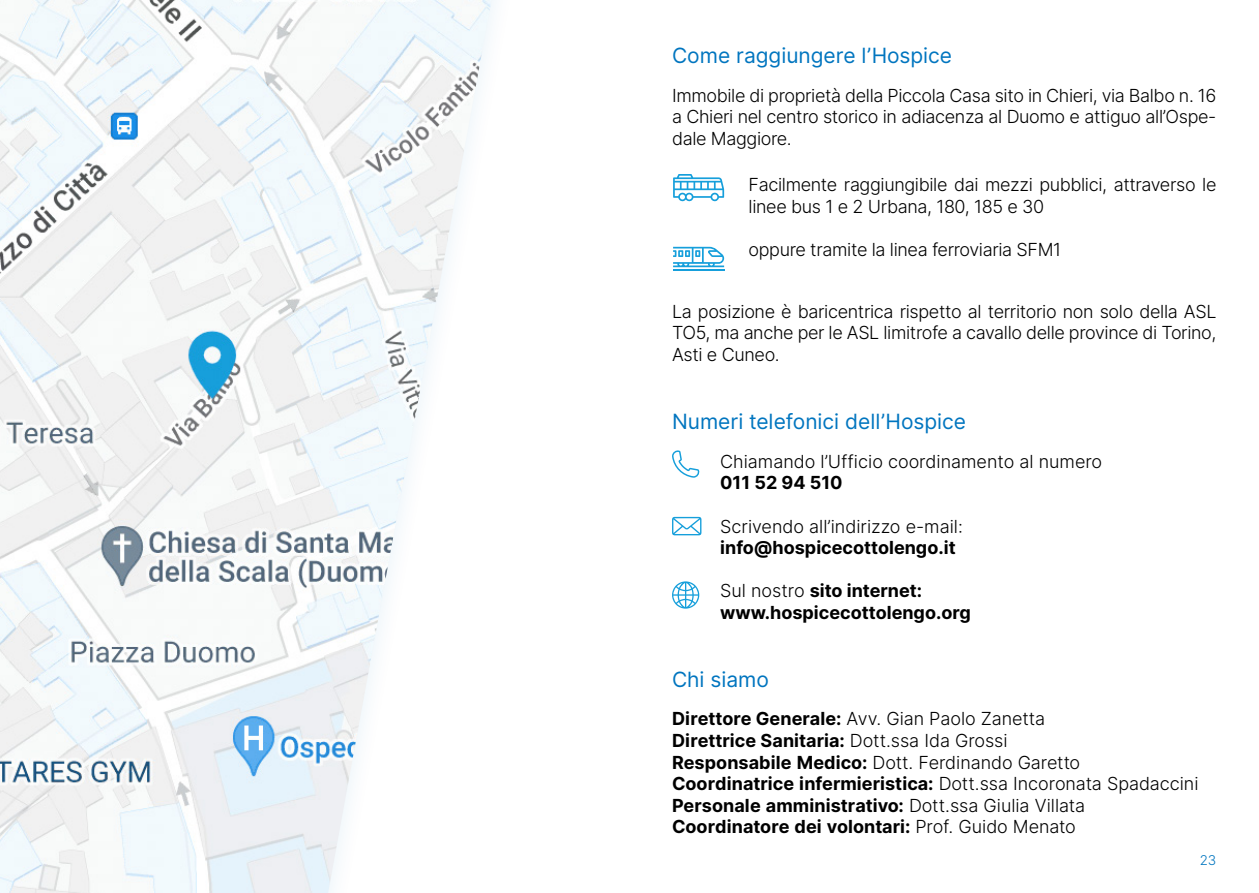
<style>
.page{position:relative;width:1259px;height:893px;background:#fff}
.page>*{position:absolute;margin:0;border:0;box-sizing:border-box;transform-origin:0 0}
.t1{font:21px "Inter";color:#0075bf}
.t2{font:300 18px/21.6px "Inter";letter-spacing:-.02em;color:#000;text-align:justify}
.t3{font:700 18px/21.6px "Inter";color:#000}
.t4{font:300 18px "Inter";color:#000}
.t5{font:300 13.5px "Inter";color:#0075bf}
.s1{font-weight:300}
</style>
<div class="page">
<img style="left:0;top:0;width:491px;height:893px">
<svg style="left:673px;top:174px;width:51px;height:28px"></svg>
<hr style="left:673px;top:269px;width:51px;height:2px;background:#169fdb">
<svg style="left:673px;top:247px;width:51px;height:20px"></svg>
<svg style="left:672px;top:450px;width:28px;height:28px"></svg>
<svg style="left:672px;top:517px;width:29px;height:18px"></svg>
<svg style="left:672px;top:581px;width:27px;height:28px"></svg>
<p class="t1" style="left:672px;top:40px;width:282px">Come raggiungere l’Hospice</p>
<p class="t2" style="left:672px;top:84px;width:546px">Immobile di proprietà della Piccola Casa sito in Chieri, via Balbo n. 16 a Chieri nel centro storico in adiacenza al Duomo e attiguo all’Ospe&shy;dale Maggiore.</p>
<p class="t2" style="left:748px;top:174px;width:469px">Facilmente raggiungibile dai mezzi pubblici, attraverso le linee bus 1 e 2 Urbana, 180, 185 e 30</p>
<p class="t2" style="left:748px;top:239px;width:314px">oppure tramite la linea ferroviaria SFM1</p>
<p class="t2" style="left:672px;top:300px;width:546px">La posizione è baricentrica rispetto al territorio non solo della ASL TO5, ma anche per le ASL limitrofe a cavallo delle province di Torino, Asti e Cuneo.</p>
<p class="t1" style="left:672px;top:406px;width:295px">Numeri telefonici dell’Hospice</p>
<p class="t4" style="left:720px;top:449px;width:383px">Chiamando l’Ufficio coordinamento al numero</p>
<p class="t3" style="left:720px;top:472px;width:124px">011 52 94 510</p>
<p class="t4" style="left:720px;top:513px;width:244px">Scrivendo all’indirizzo e-mail:</p>
<p class="t3" style="left:720px;top:536px;width:237px">info@hospicecottolengo.it</p>
<p class="t3" style="left:720px;top:580px;width:252px"><span class="s1">Sul nostro</span> sito internet: www.hospicecottolengo.org</p>
<p class="t1" style="left:672px;top:664px;width:98px">Chi siamo</p>
<p class="t3" style="left:672px;top:708px;width:528px">Direttore Generale: <span class="s1">Avv. Gian Paolo Zanetta<br></span>Direttrice Sanitaria: <span class="s1">Dott.ssa Ida Grossi<br></span>Responsabile Medico: <span class="s1">Dott. Ferdinando Garetto </span>Coordinatrice infermieristica: <span class="s1">Dott.ssa Incoronata Spadaccini </span>Personale amministrativo: <span class="s1">Dott.ssa Giulia Villata </span>Coordinatore dei volontari: <span class="s1">Prof. Guido Menato</span></p>
<p class="t5" style="left:1200px;top:850px;width:18px">23</p>
</div>
